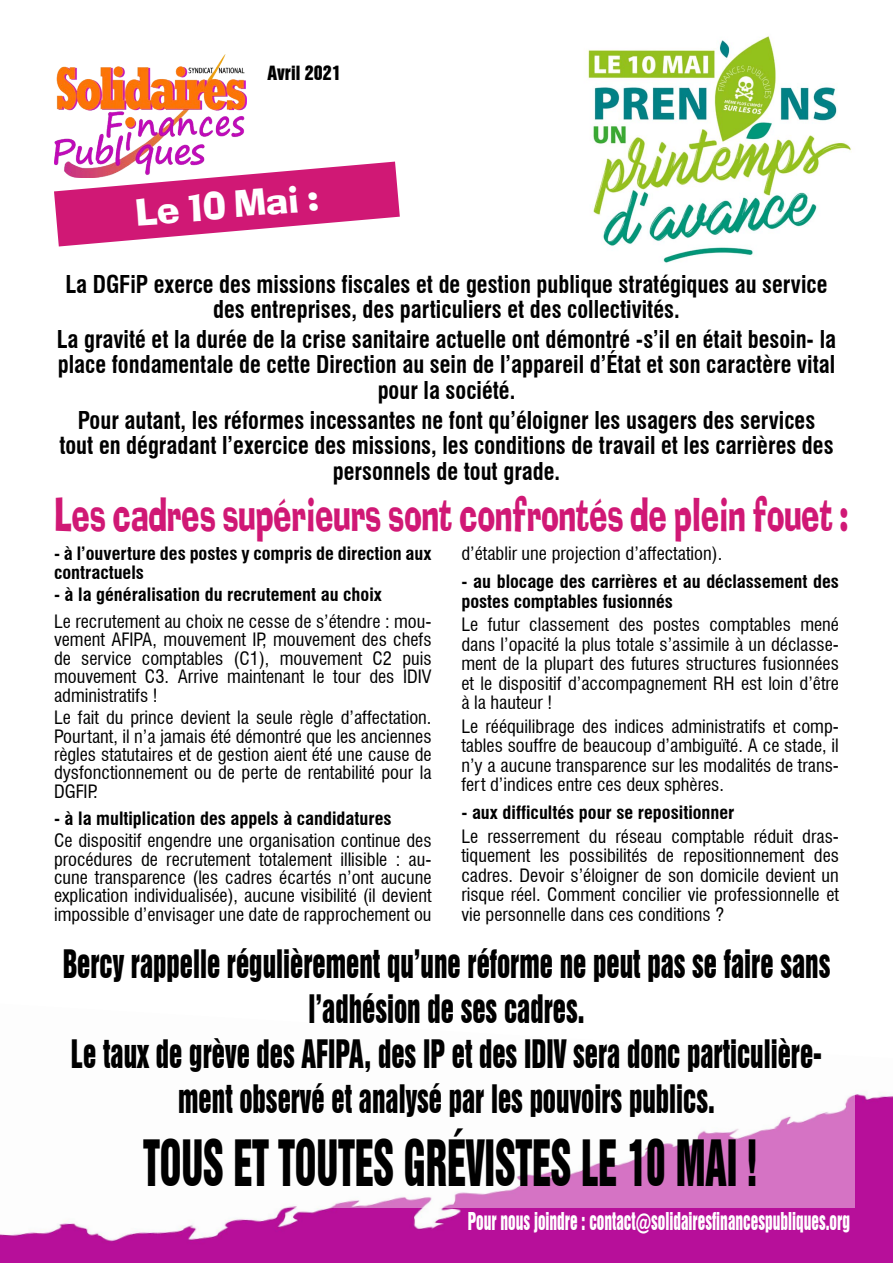
<style>
.page{position:relative;width:893px;height:1263px;background:#fff}
.page>*{position:absolute;margin:0;border:0;box-sizing:border-box;transform-origin:0 0}
.t1{font:58.5px "Swiss 921 BT Regular A";color:#000;scale:.67 1}
.t2{font:45px "Ad Lib";color:#d01875;scale:.64 1}
.t3{font:36px/45px "Swiss 921 BT Regular A";color:#000;text-align:center;scale:.75 1}
.t4{font:36px "Ad Lib";color:#fff}
.t5{font:700 condensed 24px/25.5px "Swiss 721 BT";color:#000;text-align:center;scale:.94 1}
.t6{font:22.65px "Swiss 921 BT Regular A";color:#fff;scale:.68 1}
.t7{font:condensed 18px/18.5px "Swiss 721 BT";color:#000;text-align:justify}
.t8{font:700 condensed 18px/18.5px "Swiss 721 BT";color:#000}
.t9{font:18px "Swiss 921 BT Regular A";color:#000}
</style>
<div class="page">
<img style="left:588px;top:36px;width:264px;height:227px">
<img style="left:0;top:1093px;width:893px;height:170px">
<svg style="left:40px;top:1093px;width:815px;height:115px"></svg>
<img style="left:54px;top:54px;width:193px;height:108px">
<svg style="left:54px;top:162px;width:346px;height:84px"></svg>
<p class="t9" style="left:268px;top:61px;width:75px">Avril 2021</p>
<h3 class="t4" style="left:134px;top:192px;width:184px;rotate:-5deg">Le 10 Mai :</h3>
<h3 class="t5" style="left:66px;top:271px;width:812px">La DGFiP exerce des missions fiscales et de gestion publique stratégiques au service des entreprises, des particuliers et des collectivités.</h3>
<h3 class="t5" style="left:57px;top:326px;width:830px">La gravité et la durée de la crise sanitaire actuelle ont démontré -s’il en était besoin- la place fondamentale de cette Direction au sein de l’appareil d’État et son caractère vital pour la société.</h3>
<h3 class="t5" style="left:59px;top:407px;width:825px">Pour autant, les réformes incessantes ne font qu’éloigner les usagers des services tout en dégradant l’exercice des missions, les conditions de travail et les carrières des personnels de tout grade.</h3>
<h2 class="t2" style="left:55px;top:488px;width:1242px">Les cadres supérieurs sont confrontés de plein fouet :</h2>
<p class="t8" style="left:54px;top:544px;width:379px">- à l’ouverture des postes y compris de direction aux contractuels</p>
<p class="t8" style="left:54px;top:585px;width:329px">- à la généralisation du recrutement au choix</p>
<p class="t7" style="left:54px;top:612px;width:379px">Le recrutement au choix ne cesse de s’étendre : mou&shy;vement AFIPA, mouvement IP, mouvement des chefs de service comptables (C1), mouvement C2 puis mouvement C3. Arrive maintenant le tour des IDIV administratifs !</p>
<p class="t7" style="left:54px;top:708px;width:379px">Le fait du prince devient la seule règle d’affectation.<br>Pourtant, il n’a jamais été démontré que les anciennes règles statutaires et de gestion aient été une cause de dysfonctionnement ou de perte de rentabilité pour la DGFIP.</p>
<p class="t8" style="left:54px;top:809px;width:339px">- à la multiplication des appels à candidatures</p>
<p class="t7" style="left:54px;top:831px;width:379px">Ce dispositif engendre une organisation continue des procédures de recrutement totalement illisible : au&shy;cune transparence (les cadres écartés n’ont aucune explication individualisée), aucune visibilité (il devient impossible d’envisager une date de rapprochement ou</p>
<p class="t7" style="left:461px;top:544px;width:262px">d’établir une projection d’affectation).</p>
<p class="t8" style="left:461px;top:572px;width:379px;line-height:19.5px">- au blocage des carrières et au déclassement des postes comptables fusionnés</p>
<p class="t7" style="left:461px;top:615px;width:379px;line-height:19.5px">Le futur classement des postes comptables mené dans l’opacité la plus totale s’assimile à un déclasse&shy;ment de la plupart des futures structures fusionnées et le dispositif d’accompagnement RH est loin d’être à la hauteur !</p>
<p class="t7" style="left:461px;top:716px;width:379px;line-height:19.5px">Le rééquilibrage des indices administratifs et comp&shy;tables souffre de beaucoup d’ambiguïté. A ce stade, il n’y a aucune transparence sur les modalités de trans&shy;fert d’indices entre ces deux sphères.</p>
<p class="t8" style="left:461px;top:803px;width:275px">- aux difficultés pour se repositionner</p>
<p class="t7" style="left:461px;top:826px;width:379px;line-height:19.5px">Le resserrement du réseau comptable réduit dras&shy;tiquement les possibilités de repositionnement des cadres. Devoir s’éloigner de son domicile devient un risque réel. Comment concilier vie professionnelle et vie personnelle dans ces conditions ?</p>
<h3 class="t3" style="left:63px;top:941px;width:1025px">Bercy rappelle régulièrement qu’une réforme ne peut pas se faire sans l’adhésion de ses cadres.<br>Le taux de grève des AFIPA, des IP et des IDIV sera donc particulière&shy;ment observé et analysé par les pouvoirs publics.</h3>
<h1 class="t1" style="left:143px;top:1125px;width:918px">TOUS ET TOUTES GRÉVISTES LE 10 MAI !</h1>
<p class="t6" style="left:468px;top:1206px;width:564px">Pour nous joindre : contact@solidairesfinancespubliques.org</p>
</div>
